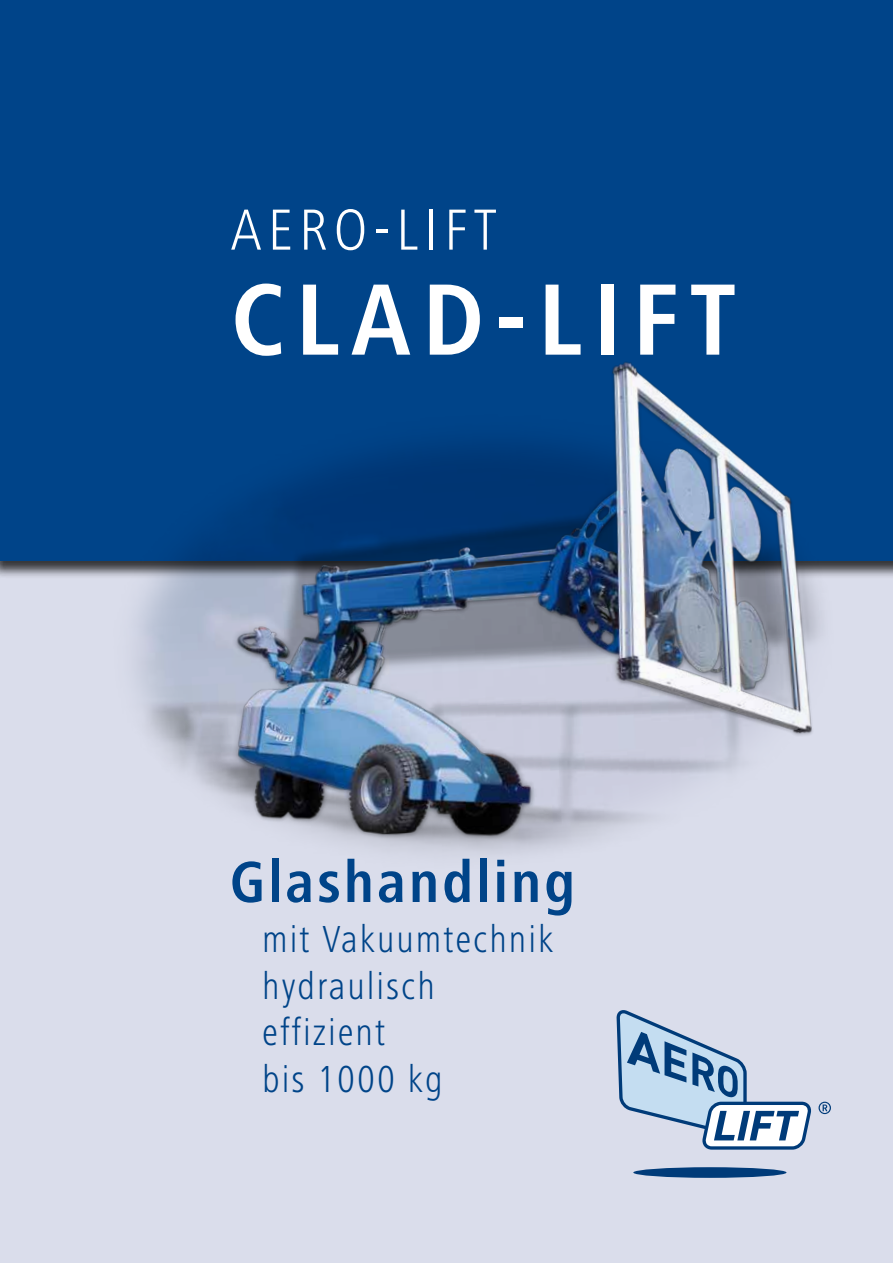
<style>
.page{position:relative;width:893px;height:1263px;background:#fff}
.page>*{position:absolute;margin:0;border:0;box-sizing:border-box;transform-origin:0 0}
.t1{font:700 condensed 105px "Frutiger Next LT";letter-spacing:.1em;color:#fff}
.t2{font:700 condensed 60px "Frutiger Next LT";letter-spacing:.05em;color:#004489}
.t3{font:300 condensed 60px "Frutiger Next LT";letter-spacing:.1em;color:#fff}
.t4{font:300 condensed 39px/46.8px "Frutiger Next LT";letter-spacing:.05em;color:#004489}
</style>
<div class="page">
<div style="left:0;top:554px;width:893px;height:709px;background:#daddeb"></div>
<div style="left:0;top:0;width:893px;height:560px;background:#004489"></div>
<img style="left:94px;top:362px;width:799px;height:491px">
<svg style="left:617px;top:1010px;width:214px;height:168px"></svg>
<h2 class="t3" style="left:230px;top:197px;width:268px">AERO-LIFT</h2>
<h1 class="t1" style="left:230px;top:261px;width:507px">CLAD-LIFT</h1>
<h2 class="t2" style="left:230px;top:849px;width:347px">Glashandling</h2>
<p class="t4" style="left:262px;top:916px;width:293px">mit Vakuumtechnik hydraulisch effizient<br>bis 1000 kg</p>
</div>
